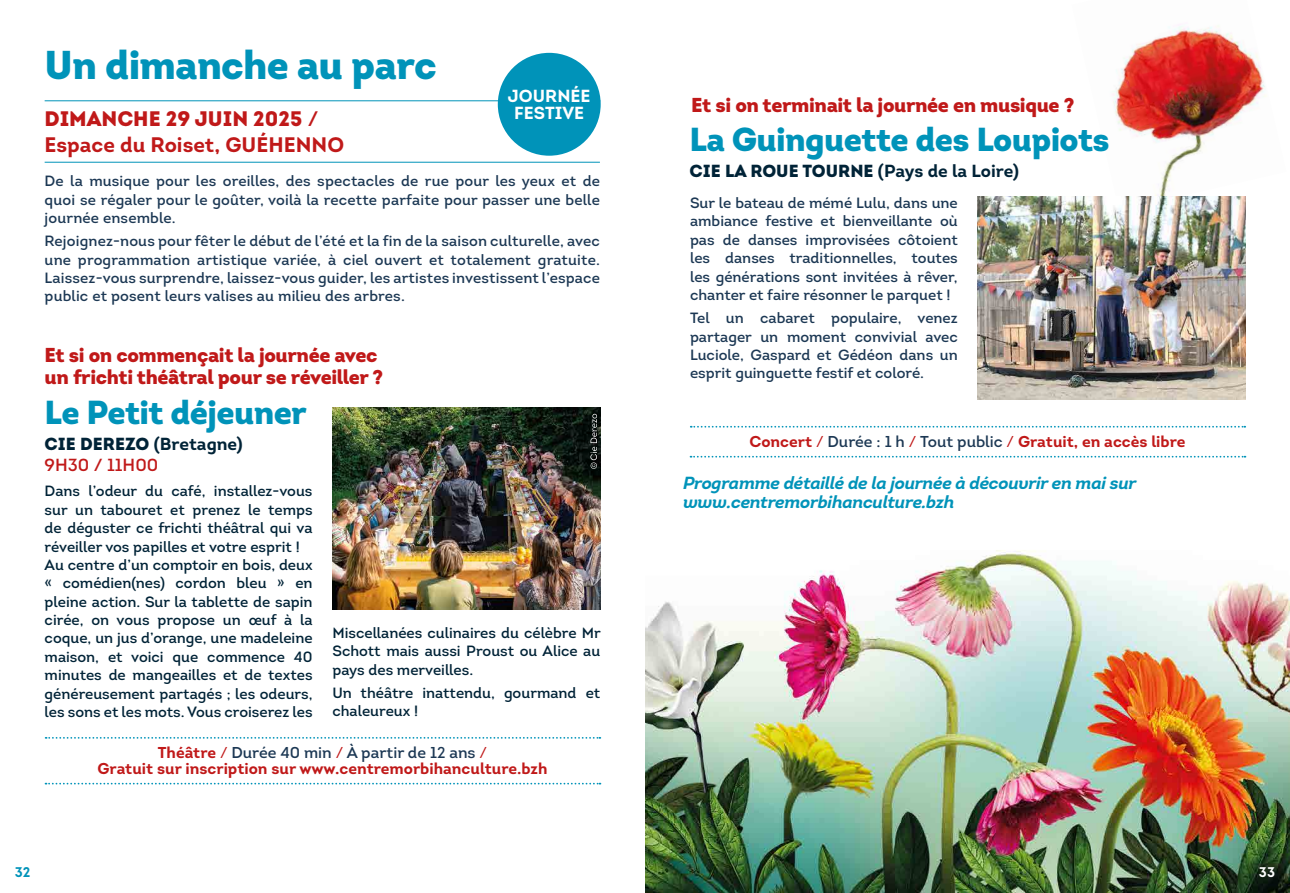
<style>
.page{position:relative;width:1290px;height:893px;background:#fff}
.page>*{position:absolute;margin:0;border:0;box-sizing:border-box;transform-origin:0 0}
.t1{font:900 40.25px "Intro";letter-spacing:-.02em;color:#0093b9}
.t2{font:900 33.25px "Intro";letter-spacing:-.02em;color:#0093b9}
.t3{font:700 21px/25.2px "Intro";color:#c01919}
.t4{font:900 20.12px/22.1px "Intro";letter-spacing:-.02em;color:#c01919}
.t5{font:italic 700 17.5px/19.2px "Intro";letter-spacing:-.02em;color:#0093b9}
.t6{font:900 17.5px "Intro";color:#002337}
.t7{font:700 17.5px/21px "Intro";color:#002337}
.t8{font:700 17.5px/17.5px "Intro";color:#fff;text-align:center}
.t9{font:700 15.75px/15.8px "Intro";color:#c01919;text-align:center}
.t10{font:600 14.88px/18.4px "Intro";color:#1c3854;text-align:justify}
.t11{font:600 14.88px/18.4px "Intro";color:#002337}
.t12{font:700 14px "Intro";color:#0093b9}
.t13{font:700 14px "Intro";color:#fff}
.s1{font-weight:900}
.s2{font-weight:600}
.s3{font-weight:600;color:#c01919}
.s4{font-weight:400}
.s5{font-weight:600;color:#1c3854}
.s6{font-weight:700}
</style>
<div class="page">
<img style="left:1072px;top:24px;width:194px;height:186px">
<svg style="left:46px;top:737px;width:554px;height:2px"></svg>
<svg style="left:46px;top:783px;width:554px;height:1px"></svg>
<hr style="left:45px;top:100px;width:555px;height:1px;background:#0093b9">
<hr style="left:45px;top:162px;width:555px;height:1px;background:#0093b9">
<img style="left:332px;top:407px;width:268px;height:202px">
<svg style="left:589px;top:414px;width:9px;height:55px"></svg>
<img style="left:645px;top:550px;width:645px;height:343px">
<img style="left:977px;top:197px;width:268px;height:202px">
<svg style="left:691px;top:426px;width:554px;height:2px"></svg>
<svg style="left:690px;top:456px;width:555px;height:2px"></svg>
<div style="left:498px;top:53px;width:103px;height:103px;background:#0093b9;border-radius:50%"></div>
<h1 class="t1" style="left:45px;top:38px;width:393px">Un dimanche au parc</h1>
<h3 class="t3" style="left:45px;top:106px;width:301px"><span class="s1">DIMANCHE 29 JUIN 2025</span> <span class="s2">/<br></span>Espace du Roiset, GUÉHENNO</h3>
<p class="t8" style="left:508px;top:87px;width:84px">JOURNÉE<br>FESTIVE</p>
<p class="t10" style="left:45px;top:172px;width:557px">De la musique pour les oreilles, des spectacles de rue pour les yeux et de quoi se régaler pour le goûter, voilà la recette parfaite pour passer une belle journée ensemble.</p>
<p class="t10" style="left:45px;top:232px;width:557px">Rejoignez-nous pour fêter le début de l’été et la fin de la saison culturelle, avec une programmation artistique variée, à ciel ouvert et totalement gratuite.<br>Laissez-vous surprendre, laissez-vous guider, les artistes investissent l’espace public et posent leurs valises au milieu des arbres.</p>
<h3 class="t4" style="left:45px;top:344px;width:340px">Et si on commençait la journée avec un frichti théâtral pour se réveiller ?</h3>
<h2 class="t2" style="left:45px;top:390px;width:264px">Le Petit déjeuner</h2>
<p class="t7" style="left:45px;top:433px;width:200px"><span class="s1">CIE DEREZO</span> (Bretagne)<br><span class="s3">9H30 / 11H00</span></p>
<p class="t11" style="left:45px;top:482px;width:269px">Dans l’odeur du café, installez-vous sur un tabouret et prenez le temps de déguster ce frichti théâtral qui va réveiller vos papilles et votre esprit !<br>Au centre d’un comptoir en bois, deux « comédien(nes) cordon bleu » en pleine action. Sur la tablette de sapin cirée, on vous propose un œuf à la coque, un jus d’orange, une madeleine maison, et voici que commence 40 minutes de mangeailles et de textes généreusement partagés ; les odeurs, les sons et les mots. Vous croiserez les</p>
<p class="t11" style="left:332px;top:623px;width:270px;text-align:justify">Miscellanées culinaires du célèbre Mr Schott mais aussi Proust ou Alice au pays des merveilles.</p>
<p class="t11" style="left:332px;top:683px;width:269px">Un théâtre inattendu, gourmand et chaleureux !</p>
<p class="t9" style="left:97px;top:745px;width:452px">Théâtre <span class="s4">/</span> <span class="s5">Durée 40 min</span> <span class="s4">/</span> <span class="s5">À partir de 12 ans</span> <span class="s4">/<br></span>Gratuit sur inscription sur www.centremorbihanculture.bzh</p>
<p class="t12" style="left:15px;top:864px;width:17px">32</p>
<h3 class="t4" style="left:691px;top:93px;width:385px">Et si on terminait la journée en musique ?</h3>
<h2 class="t2" style="left:690px;top:118px;width:422px">La Guinguette des Loupiots</h2>
<p class="t6" style="left:690px;top:159px;width:331px">CIE LA ROUE TOURNE <span class="s6">(Pays de la Loire)</span></p>
<p class="t10" style="left:690px;top:194px;width:269px">Sur le bateau de mémé Lulu, dans une ambiance festive et bienveillante où pas de danses improvisées côtoient les danses traditionnelles, toutes les générations sont invitées à rêver, chanter et faire résonner le parquet !</p>
<p class="t10" style="left:690px;top:309px;width:269px">Tel un cabaret populaire, venez partager un moment convivial avec Luciole, Gaspard et Gédéon dans un esprit guinguette festif et coloré.</p>
<p class="t9" style="left:749px;top:434px;width:437px">Concert <span class="s4">/</span> <span class="s5">Durée : 1 h</span> <span class="s4">/</span> <span class="s5">Tout public</span> <span class="s4">/</span> Gratuit, en accès libre</p>
<p class="t5" style="left:683px;top:473px;width:455px">Programme détaillé de la journée à découvrir en mai sur www.centremorbihanculture.bzh</p>
<p class="t13" style="left:1259px;top:864px;width:18px">33</p>
</div>
